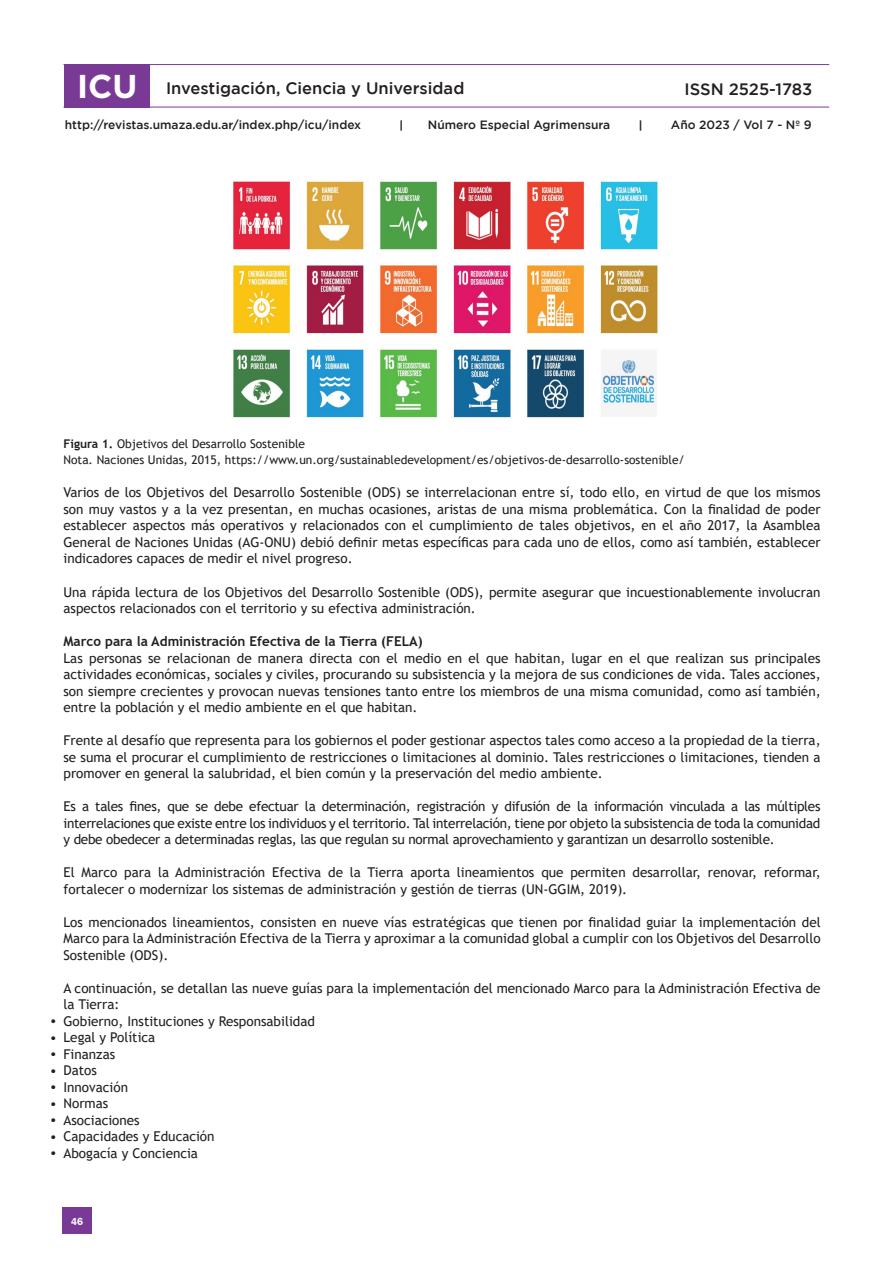
<style>
.page{position:relative;width:893px;height:1263px;background:#fff}
.page>*{position:absolute;margin:0;border:0;box-sizing:border-box;transform-origin:0 0}
.t1{font:500 16.5px "Gotham";color:#231f20}
.t2{font:13.5px/16.5px "Trebuchet MS";color:#231f20;text-align:justify}
.t3{font:700 13.5px "Trebuchet MS";color:#231f20}
.t4{font:12px "Trebuchet MS";color:#231f20}
.t5{font:500 12px "Gotham";color:#231f20}
.t6{font:700 12px "Roboto";color:#231f20}
.t7{font:700 10.5px "Swiss 721 BT";color:#fff}
.s1{font-weight:700;font-size:33px;color:#fff}
.s2{font-weight:700}
</style>
<div class="page">
<div style="left:62px;top:1208px;width:30px;height:26px;background:#793a96"></div>
<div style="left:64px;top:64px;width:86px;height:43px;background:#793a96"></div>
<hr style="left:63px;top:107px;width:766px;height:1px;background:#793a96">
<hr style="left:63px;top:64px;width:766px;height:1px;background:#793a96">
<img style="left:233px;top:181px;width:425px;height:237px">
<p class="t1" style="left:77px;top:79px;width:389px"><span class="s1">ICU</span> Investigación, Ciencia y Universidad</p>
<p class="t1" style="left:684px;top:80px;width:130px">ISSN 2525-1783</p>
<p class="t5" style="left:65px;top:118px;width:298px">http://revistas.umaza.edu.ar/index.php/icu/index</p>
<p class="t6" style="left:400px;top:117px;width:5px">|</p>
<p class="t5" style="left:428px;top:118px;width:184px">Número Especial Agrimensura</p>
<p class="t6" style="left:639px;top:117px;width:5px">|</p>
<p class="t5" style="left:671px;top:118px;width:142px">Año 2023 / Vol 7 - Nº 9</p>
<p class="t2" style="left:50px;top:1012px;width:9px">•</p>
<p class="t2" style="left:50px;top:1029px;width:9px">•</p>
<p class="t2" style="left:50px;top:1045px;width:9px">•</p>
<p class="t2" style="left:50px;top:1062px;width:9px">•</p>
<p class="t2" style="left:50px;top:1078px;width:9px">•</p>
<p class="t2" style="left:50px;top:1095px;width:9px">•</p>
<p class="t2" style="left:50px;top:1111px;width:9px">•</p>
<p class="t2" style="left:50px;top:1128px;width:9px">•</p>
<p class="t2" style="left:50px;top:1144px;width:9px">•</p>
<p class="t4" style="left:63px;top:436px;width:243px"><span class="s2">Figura 1.</span> Objetivos del Desarrollo Sostenible</p>
<p class="t4" style="left:63px;top:453px;width:623px">Nota. Naciones Unidas, 2015, https://www.un.org/sustainabledevelopment/es/objetivos-de-desarrollo-sostenible/</p>
<p class="t2" style="left:63px;top:484px;width:759px">Varios de los Objetivos del Desarrollo Sostenible (ODS) se interrelacionan entre sí, todo ello, en virtud de que los mismos son muy vastos y a la vez presentan, en muchas ocasiones, aristas de una misma problemática. Con la finalidad de poder establecer aspectos más operativos y relacionados con el cumplimiento de tales objetivos, en el año 2017, la Asamblea General de Naciones Unidas (AG-ONU) debió definir metas específicas para cada uno de ellos, como así también, establecer indicadores capaces de medir el nivel progreso.</p>
<p class="t2" style="left:63px;top:583px;width:759px">Una rápida lectura de los Objetivos del Desarrollo Sostenible (ODS), permite asegurar que incuestionablemente involucran aspectos relacionados con el territorio y su efectiva administración.</p>
<p class="t3" style="left:63px;top:633px;width:361px">Marco para la Administración Efectiva de la Tierra (FELA)</p>
<p class="t2" style="left:63px;top:649px;width:759px">Las personas se relacionan de manera directa con el medio en el que habitan, lugar en el que realizan sus principales actividades económicas, sociales y civiles, procurando su subsistencia y la mejora de sus condiciones de vida. Tales acciones, son siempre crecientes y provocan nuevas tensiones tanto entre los miembros de una misma comunidad, como así también, entre la población y el medio ambiente en el que habitan.</p>
<p class="t2" style="left:63px;top:732px;width:759px">Frente al desafío que representa para los gobiernos el poder gestionar aspectos tales como acceso a la propiedad de la tierra, se suma el procurar el cumplimiento de restricciones o limitaciones al dominio. Tales restricciones o limitaciones, tienden a promover en general la salubridad, el bien común y la preservación del medio ambiente.</p>
<p class="t2" style="left:63px;top:798px;width:758px">Es a tales fines, que se debe efectuar la determinación, registración y difusión de la información vinculada a las múltiples interrelaciones que existe entre los individuos y el territorio. Tal interrelación, tiene por objeto la subsistencia de toda la comunidad y debe obedecer a determinadas reglas, las que regulan su normal aprovechamiento y garantizan un desarrollo sostenible.</p>
<p class="t2" style="left:63px;top:864px;width:759px">El Marco para la Administración Efectiva de la Tierra aporta lineamientos que permiten desarrollar, renovar, reformar, fortalecer o modernizar los sistemas de administración y gestión de tierras (UN-GGIM, 2019).</p>
<p class="t2" style="left:63px;top:913px;width:759px">Los mencionados lineamientos, consisten en nueve vías estratégicas que tienen por finalidad guiar la implementación del Marco para la Administración Efectiva de la Tierra y aproximar a la comunidad global a cumplir con los Objetivos del Desarrollo Sostenible (ODS).</p>
<p class="t2" style="left:63px;top:979px;width:759px">A continuación, se detallan las nueve guías para la implementación del mencionado Marco para la Administración Efectiva de la Tierra:</p>
<p class="t2" style="left:63px;top:1012px;width:253px">Gobierno, Instituciones y Responsabilidad</p>
<p class="t2" style="left:63px;top:1029px;width:93px">Legal y Política</p>
<p class="t2" style="left:63px;top:1045px;width:53px">Finanzas</p>
<p class="t2" style="left:63px;top:1062px;width:35px">Datos</p>
<p class="t2" style="left:63px;top:1078px;width:66px">Innovación</p>
<p class="t2" style="left:63px;top:1095px;width:46px">Normas</p>
<p class="t2" style="left:63px;top:1111px;width:78px">Asociaciones</p>
<p class="t2" style="left:63px;top:1128px;width:153px">Capacidades y Educación</p>
<p class="t2" style="left:63px;top:1144px;width:136px">Abogacía y Conciencia</p>
<p class="t7" style="left:71px;top:1215px;width:13px">46</p>
</div>
